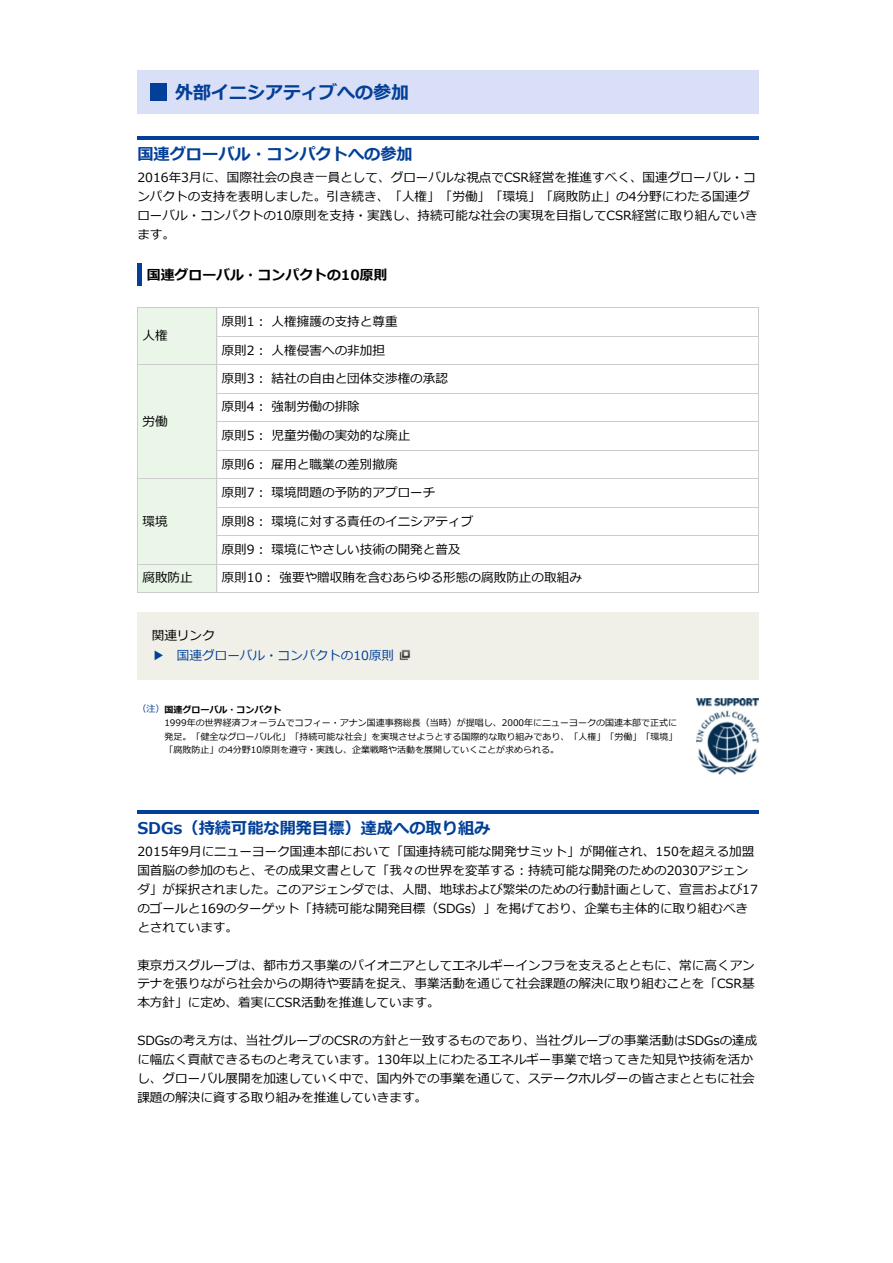
<style>
.page{position:relative;width:893px;height:1263px;background:#fff}
.page>*{position:absolute;margin:0;border:0;box-sizing:border-box;transform-origin:0 0}
.t1{font:700 18px "Meiryo";color:#023f98}
.t2{font:700 16.2px "Meiryo";color:#023f98}
.t3{font:700 13.8px "Meiryo";color:#000}
.t4{font:12.6px/18.9px "Meiryo";color:#000}
.t5{font:12.6px "Meiryo";color:#023f98}
.t6{font:9px/13.5px "Meiryo";color:#000}
.s1{color:#023f98}
.s2{font-weight:700}
</style>
<div class="page">
<div style="left:137px;top:70px;width:621px;height:44px;background:#d9dff7"></div>
<img style="left:151px;top:84px;width:16px;height:16px">
<hr style="left:137px;top:136px;width:621px;height:4px;background:#023f98">
<hr style="left:137px;top:263px;width:4px;height:23px;background:#023f98">
<div style="left:138px;top:308px;width:79px;height:285px;background:#eaf7e8"></div>
<hr style="left:137px;top:308px;width:1px;height:285px;background:#ccc">
<hr style="left:217px;top:308px;width:1px;height:285px;background:#ccc">
<hr style="left:758px;top:308px;width:1px;height:285px;background:#ccc">
<hr style="left:138px;top:308px;width:79px;height:1px;background:#ccc">
<hr style="left:217px;top:308px;width:541px;height:1px;background:#ccc">
<hr style="left:217px;top:336px;width:541px;height:1px;background:#ccc">
<hr style="left:137px;top:364px;width:80px;height:1px;background:#ccc">
<hr style="left:217px;top:364px;width:541px;height:1px;background:#ccc">
<hr style="left:217px;top:393px;width:541px;height:1px;background:#ccc">
<hr style="left:217px;top:422px;width:541px;height:1px;background:#ccc">
<hr style="left:217px;top:450px;width:541px;height:1px;background:#ccc">
<hr style="left:137px;top:479px;width:80px;height:1px;background:#ccc">
<hr style="left:217px;top:479px;width:541px;height:1px;background:#ccc">
<hr style="left:217px;top:507px;width:541px;height:1px;background:#ccc">
<hr style="left:217px;top:536px;width:541px;height:1px;background:#ccc">
<hr style="left:137px;top:564px;width:80px;height:1px;background:#ccc">
<hr style="left:217px;top:564px;width:541px;height:1px;background:#ccc">
<hr style="left:137px;top:593px;width:621px;height:1px;background:#ccc">
<div style="left:137px;top:612px;width:621px;height:68px;background:#f0f0e8"></div>
<hr style="left:137px;top:810px;width:621px;height:4px;background:#023f98">
<svg style="left:399px;top:649px;width:11px;height:11px"></svg>
<img style="left:696px;top:698px;width:62px;height:76px">
<h1 class="t1" style="left:175px;top:80px;width:236px">外部イニシアティブへの参加</h1>
<p class="t2" style="left:137px;top:143px;width:277px">国連グローバル・コンパクトへの参加</p>
<p class="t4" style="left:137px;top:169px;width:622px">2016年3⽉に、国際社会の良き⼀員として、グローバルな視点でCSR経営を推進すべく、国連グローバル・コンパクトの⽀持を表明しました。引き続き、「⼈権」「労働」「環境」「腐敗防⽌」の4分野にわたる国連グローバル・コンパクトの10原則を⽀持・実践し、持続可能な社会の実現を⽬指してCSR経営に取り組んでいきます。</p>
<p class="t3" style="left:147px;top:265px;width:242px">国連グローバル・コンパクトの10原則</p>
<p class="t4" style="left:142px;top:327px;width:27px">⼈権</p>
<p class="t4" style="left:142px;top:412px;width:27px">労働</p>
<p class="t4" style="left:142px;top:512px;width:27px">環境</p>
<p class="t4" style="left:222px;top:313px;width:177px">原則1︓ ⼈権擁護の⽀持と尊重</p>
<p class="t4" style="left:222px;top:341px;width:165px">原則2︓ ⼈権侵害への⾮加担</p>
<p class="t4" style="left:222px;top:370px;width:228px">原則3︓ 結社の⾃由と団体交渉権の承認</p>
<p class="t4" style="left:222px;top:398px;width:140px">原則4︓ 強制労働の排除</p>
<p class="t4" style="left:222px;top:427px;width:190px">原則5︓ 児童労働の実効的な廃⽌</p>
<p class="t4" style="left:222px;top:455px;width:177px">原則6︓ 雇⽤と職業の差別撤廃</p>
<p class="t4" style="left:222px;top:484px;width:215px">原則7︓ 環境問題の予防的アプローチ</p>
<p class="t4" style="left:222px;top:512px;width:253px">原則8︓ 環境に対する責任のイニシアティブ</p>
<p class="t4" style="left:222px;top:541px;width:240px">原則9︓ 環境にやさしい技術の開発と普及</p>
<p class="t4" style="left:142px;top:569px;width:52px">腐敗防⽌</p>
<p class="t4" style="left:222px;top:569px;width:362px">原則10︓ 強要や贈収賄を含むあらゆる形態の腐敗防⽌の取組み</p>
<p class="t4" style="left:152px;top:627px;width:64px">関連リンク</p>
<p class="t5" style="left:152px;top:646px;width:244px">▶ 国連グローバル・コンパクトの10原則</p>
<p class="t6" style="left:164px;top:703px;width:514px;text-indent:-27px"><span class="s1">（注）</span><span class="s2">国連グローバル・コンパクト<br></span>1999年の世界経済フォーラムでコフィー・アナン国連事務総⻑（当時）が提唱し、2000年にニューヨークの国連本部で正式に発⾜。「健全なグローバル化」「持続可能な社会」を実現させようとする国際的な取り組みであり、「⼈権」「労働」「環境」「腐敗防⽌」の4分野10原則を遵守・実践し、企業戦略や活動を展開していくことが求められる。</p>
<p class="t2" style="left:137px;top:817px;width:354px">SDGs（持続可能な開発⽬標）達成への取り組み</p>
<p class="t4" style="left:137px;top:843px;width:622px">2015年9⽉にニューヨーク国連本部において「国連持続可能な開発サミット」が開催され、150を超える加盟国⾸脳の参加のもと、その成果⽂書として「我々の世界を変⾰する︓持続可能な開発のための2030アジェンダ」が採択されました。このアジェンダでは、⼈間、地球および繁栄のための⾏動計画として、宣⾔および17のゴールと169のターゲット「持続可能な開発⽬標（SDGs）」を掲げており、企業も主体的に取り組むべきとされています。</p>
<p class="t4" style="left:137px;top:956px;width:619px;text-align:justify">東京ガスグループは、都市ガス事業のパイオニアとしてエネルギーインフラを⽀えるとともに、常に⾼くアンテナを張りながら社会からの期待や要請を捉え、事業活動を通じて社会課題の解決に取り組むことを「CSR基本⽅針」に定め、着実にCSR活動を推進しています。</p>
<p class="t4" style="left:137px;top:1032px;width:622px">SDGsの考え⽅は、当社グループのCSRの⽅針と⼀致するものであり、当社グループの事業活動はSDGsの達成に幅広く貢献できるものと考えています。130年以上にわたるエネルギー事業で培ってきた知⾒や技術を活かし、グローバル展開を加速していく中で、国内外での事業を通じて、ステークホルダーの皆さまとともに社会課題の解決に資する取り組みを推進していきます。</p>
</div>
